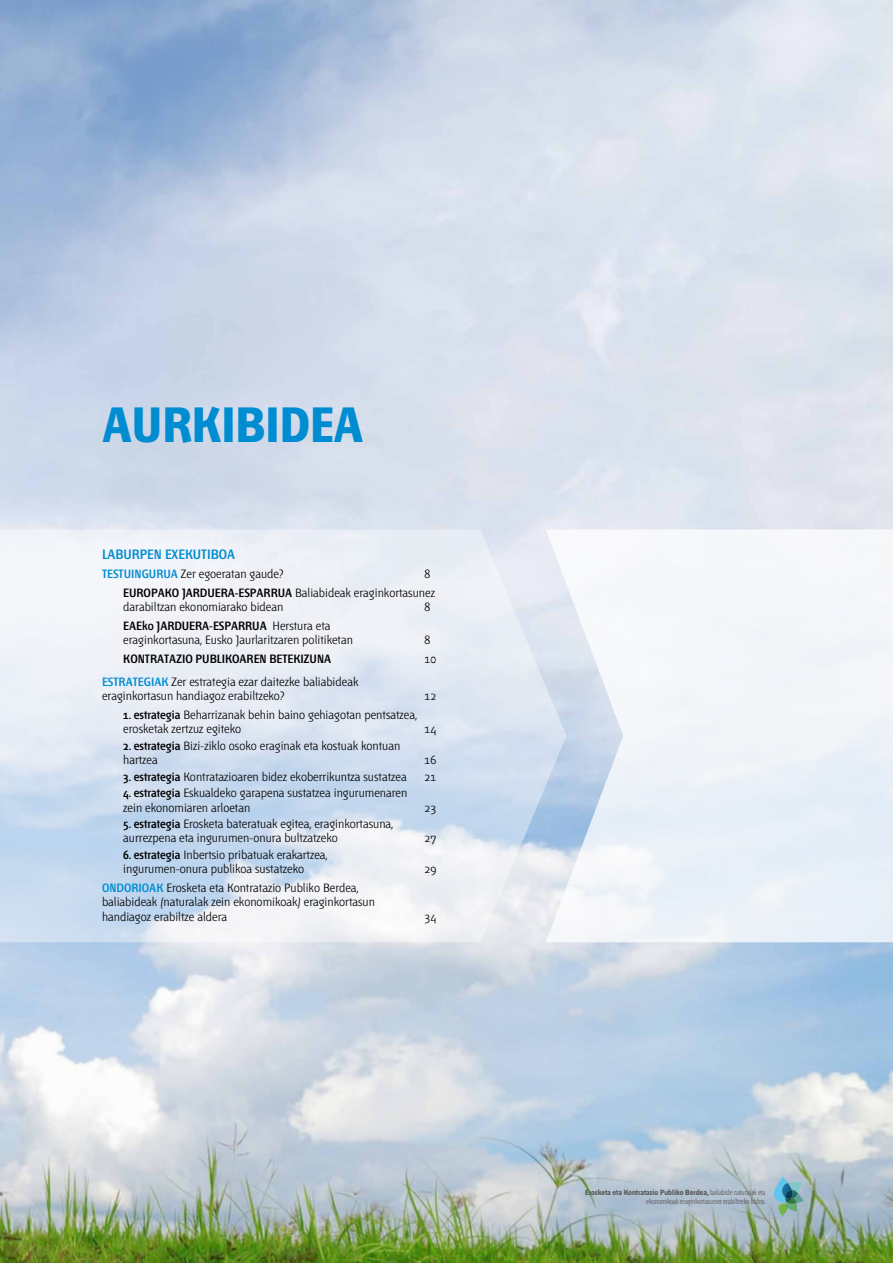
<style>
.page{position:relative;width:893px;height:1263px;background:#fff}
.page>*{position:absolute;margin:0;border:0;box-sizing:border-box;transform-origin:0 0}
.t1{font:700 49.35px "Fontana ND Ee Os F";color:#008cd1}
.t2{font:600 13.5px "Fontana ND Cc Os F";color:#008cd1}
.t3{font:300 12px/14.4px "Fontana ND Aa Os F";color:#000}
.t4{font:600 12px "Fontana ND Cc Os F";color:#000}
.t5{font:700 7.5px "Fontana ND Ee Os F";color:#585858}
.t6{font:300 7.5px "Fontana ND Cc Os F";color:#585858}
.s1{font-family:"Fontana ND Cc Os F";font-weight:600;color:#008cd1}
.s2{font-family:"Fontana ND Cc Os F";font-weight:600}
.s3{font-family:"Fontana ND Aa Os F";font-weight:300}
.s4{font-family:"Fontana ND Cc Os F";font-weight:300}
</style>
<div class="page">
<img style="left:0;top:0;width:893px;height:1263px">
<svg style="left:0;top:529px;width:546px;height:413px"></svg>
<svg style="left:546px;top:529px;width:347px;height:413px;fill:#f1f4f8"></svg>
<svg style="left:774px;top:1176px;width:30px;height:40px"></svg>
<h1 class="t1" style="left:102px;top:402px;width:263px">AURKIBIDEA</h1>
<p class="t2" style="left:102px;top:548px;width:135px">LABURPEN EXEKUTIBOA</p>
<p class="t3" style="left:102px;top:567px;width:183px"><span class="s1">TESTUINGURUA</span> Zer egoeratan gaude?</p>
<p class="t3" style="left:123px;top:565px;width:313px;line-height:18.6px;text-indent:301px">8<br><span class="s2">EUROPAKO JARDUERA-ESPARRUA</span> Baliabideak eraginkortasunez</p>
<p class="t3" style="left:123px;top:600px;width:162px">darabiltzan ekonomiarako bidean</p>
<p class="t3" style="left:425px;top:600px;width:7px">8</p>
<p class="t4" style="left:123px;top:620px;width:209px">EAEko JARDUERA-ESPARRUA <span class="s3">Herstura eta</span></p>
<p class="t3" style="left:123px;top:633px;width:231px">eraginkortasuna, Eusko Jaurlaritzaren politiketan</p>
<p class="t3" style="left:425px;top:633px;width:7px">8</p>
<p class="t4" style="left:123px;top:653px;width:209px">KONTRATAZIO PUBLIKOAREN BETEKIZUNA</p>
<p class="t3" style="left:425px;top:652px;width:13px">10</p>
<p class="t3" style="left:102px;top:675px;width:258px"><span class="s1">ESTRATEGIAK</span> Zer estrategia ezar daitezke baliabideak eraginkortasun handiagoz erabiltzeko?</p>
<p class="t3" style="left:425px;top:689px;width:13px">12</p>
<p class="t3" style="left:123px;top:708px;width:295px"><span class="s2">1. estrategia</span> Beharrizanak behin baino gehiagotan pentsatzea, erosketak zertzuz egiteko</p>
<p class="t3" style="left:123px;top:739px;width:278px"><span class="s2">2. estrategia</span> Bizi-ziklo osoko eraginak eta kostuak kontuan hartzea</p>
<p class="t3" style="left:425px;top:722px;width:13px">14</p>
<p class="t3" style="left:425px;top:753px;width:13px">16</p>
<p class="t3" style="left:123px;top:770px;width:285px"><span class="s2">3. estrategia</span> Kontratazioaren bidez ekoberrikuntza sustatzea</p>
<p class="t3" style="left:425px;top:770px;width:13px">21</p>
<p class="t3" style="left:123px;top:786px;width:286px"><span class="s2">4. estrategia</span> Eskualdeko garapena sustatzea ingurumenaren zein ekonomiaren arloetan</p>
<p class="t3" style="left:425px;top:801px;width:13px">23</p>
<p class="t3" style="left:123px;top:817px;width:271px"><span class="s2">5. estrategia</span> Erosketa bateratuak egitea, eraginkortasuna, aurrezpena eta ingurumen-onura bultzatzeko</p>
<p class="t3" style="left:123px;top:848px;width:206px"><span class="s2">6. estrategia</span> Inbertsio pribatuak erakartzea, ingurumen-onura publikoa sustatzeko</p>
<p class="t3" style="left:102px;top:881px;width:274px"><span class="s1">ONDORIOAK</span> Erosketa eta Kontratazio Publiko Berdea, baliabideak (naturalak zein ekonomikoak) eraginkortasun handiagoz erabiltze aldera</p>
<p class="t3" style="left:425px;top:832px;width:13px">27</p>
<p class="t3" style="left:425px;top:863px;width:13px">29</p>
<p class="t3" style="left:425px;top:910px;width:13px">34</p>
<p class="t5" style="left:585px;top:1188px;width:182px">Erosketa eta Kontratazio Publiko Berdea, <span class="s4">baliabide naturalak eta</span></p>
<p class="t6" style="left:646px;top:1197px;width:121px">ekonomikoak eraginkortasunez erabiltzeko bidea.</p>
</div>
